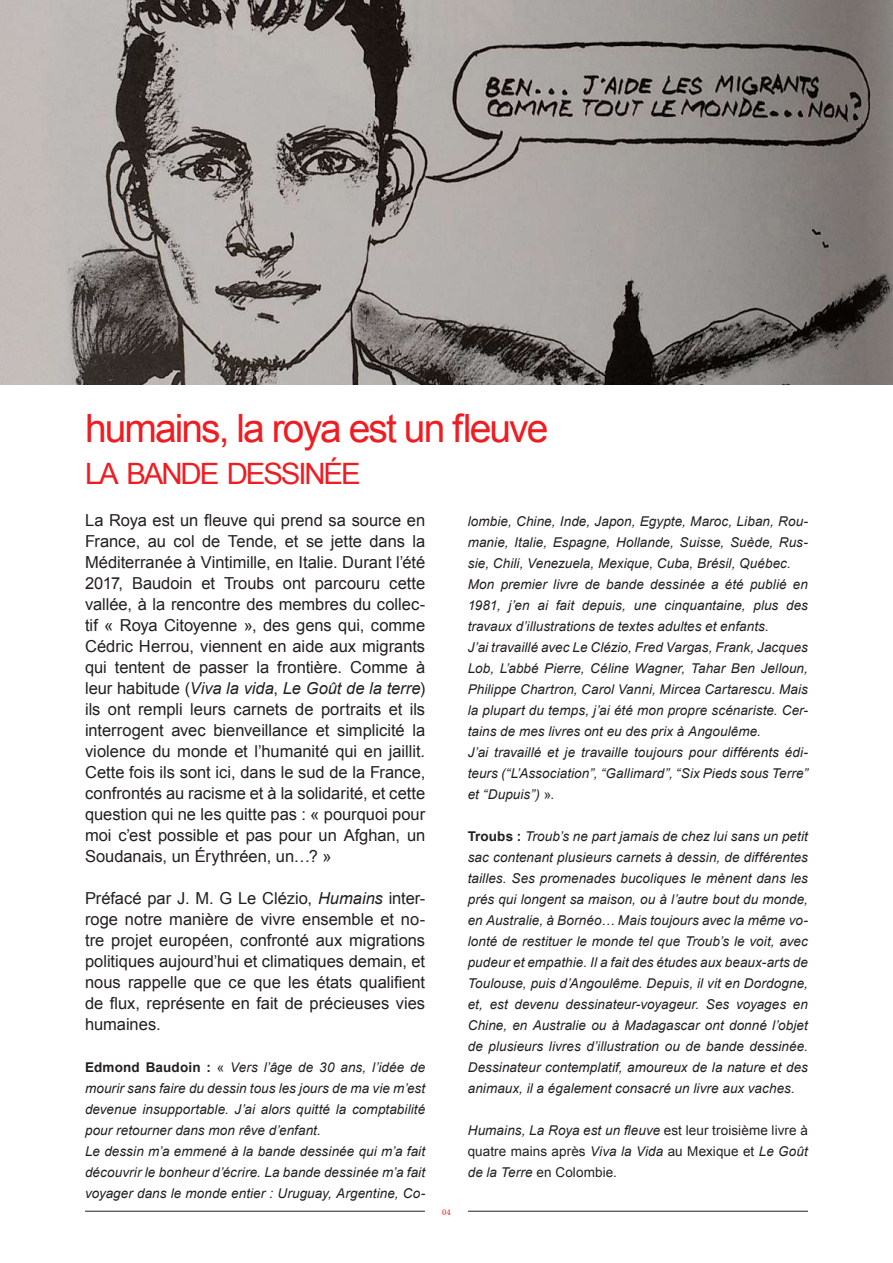
<style>
.page{position:relative;width:893px;height:1263px;background:#fff}
.page>*{position:absolute;margin:0;border:0;box-sizing:border-box;transform-origin:0 0}
.t1{font:39px "Arial";letter-spacing:-.05em;color:#ee1d23}
.t2{font:29.4px "Arial";letter-spacing:-.07em;color:#ee1d23}
.t3{font:16.5px/21px "Arial";color:#231f20;text-align:justify}
.t4{font:italic 13.5px/21px "Arial";letter-spacing:.005em;color:#231f20}
.t5{font:13.5px/21px "Arial";letter-spacing:.005em;color:#231f20;text-align:justify}
.t6{font:9px "Minion Pro";color:#ee1d23}
.s1{font-style:italic}
.s2{font-weight:700;font-style:normal}
.s3{font-style:normal}
</style>
<div class="page">
<hr style="left:85px;top:1211px;width:723px;height:1px;background:#231f20">
<div style="left:425px;top:1207px;width:43px;height:9px;background:#fff"></div>
<img style="left:0;top:0;width:893px;height:384px">
<h1 class="t1" style="left:85px;top:403px;width:465px">humains, la roya est un fleuve</h1>
<h2 class="t2" style="left:85px;top:454px;width:277px">LA BANDE DESSINÉE</h2>
<p class="t3" style="left:85px;top:510px;width:342px">La Roya est un fleuve qui prend sa source en France, au col de Tende, et se jette dans la Méditerranée à Vintimille, en Italie. Durant l’été 2017, Baudoin et Troubs ont parcouru cette vallée, à la rencontre des membres du collec&shy;tif « Roya Citoyenne », des gens qui, comme Cédric Herrou, viennent en aide aux migrants qui tentent de passer la frontière. Comme à leur habitude (<span class="s1">Viva la vida</span>, <span class="s1">Le Goût de la terre</span>) ils ont rempli leurs carnets de portraits et ils interrogent avec bienveillance et simplicité la violence du monde et l’humanité qui en jaillit.<br>Cette fois ils sont ici, dans le sud de la France, confrontés au racisme et à la solidarité, et cette question qui ne les quitte pas : « pourquoi pour moi c’est possible et pas pour un Afghan, un Soudanais, un Érythréen, un…? »</p>
<p class="t3" style="left:85px;top:888px;width:342px">Préfacé par J. M. G Le Clézio, <span class="s1">Humains</span> inter&shy;roge notre manière de vivre ensemble et no&shy;tre projet européen, confronté aux migrations politiques aujourd’hui et climatiques demain, et nous rappelle que ce que les états qualifient de flux, représente en fait de précieuses vies humaines.</p>
<p class="t4" style="left:85px;top:1057px;width:342px"><span class="s2">Edmond Baudoin :</span> <span class="s3">«</span> Vers l’âge de 30 ans, l’idée de mourir sans faire du dessin tous les jours de ma vie m’est devenue insupportable. J’ai alors quitté la comptabilité pour retourner dans mon rêve d’enfant.<br>Le dessin m’a emmené à la bande dessinée qui m’a fait découvrir le bonheur d’écrire. La bande dessinée m’a fait voyager dans le monde entier : Uruguay, Argentine, Co-</p>
<p class="t4" style="left:468px;top:511px;width:342px">lombie, Chine, Inde, Japon, Egypte, Maroc, Liban, Rou&shy;manie, Italie, Espagne, Hollande, Suisse, Suède, Rus&shy;sie, Chili, Venezuela, Mexique, Cuba, Brésil, Québec.<br>Mon premier livre de bande dessinée a été publié en 1981, j’en ai fait depuis, une cinquantaine, plus des travaux d’illustrations de textes adultes et enfants.<br>J’ai travaillé avec Le Clézio, Fred Vargas, Frank, Jacques Lob, L’abbé Pierre, Céline Wagner, Tahar Ben Jelloun, Philippe Chartron, Carol Vanni, Mircea Cartarescu. Mais la plupart du temps, j’ai été mon propre scénariste. Cer&shy;tains de mes livres ont eu des prix à Angoulême.<br>J’ai travaillé et je travaille toujours pour différents édi&shy;teurs (“L’Association”, “Gallimard”, “Six Pieds sous Terre” et “Dupuis”) <span class="s3">».</span></p>
<p class="t4" style="left:468px;top:826px;width:342px;text-align:justify"><span class="s2">Troubs :</span> Troub’s ne part jamais de chez lui sans un petit sac contenant plusieurs carnets à dessin, de différentes tailles. Ses promenades bucoliques le mènent dans les prés qui longent sa maison, ou à l’autre bout du monde, en Australie, à Bornéo… Mais toujours avec la même vo&shy;lonté de restituer le monde tel que Troub’s le voit, avec pudeur et empathie. Il a fait des études aux beaux-arts de Toulouse, puis d’Angoulême. Depuis, il vit en Dordogne, et, est devenu dessinateur-voyageur. Ses voyages en Chine, en Australie ou à Madagascar ont donné l’objet de plusieurs livres d’illustration ou de bande dessinée.<br>Dessinateur contemplatif, amoureux de la nature et des animaux, il a également consacré un livre aux vaches.</p>
<p class="t5" style="left:468px;top:1120px;width:342px"><span class="s1">Humains, La Roya est un fleuve</span> est leur troisième livre à quatre mains après <span class="s1">Viva la Vida</span> au Mexique et <span class="s1">Le Goût de la Terre</span> en Colombie.</p>
<p class="t6" style="left:442px;top:1206px;width:10px">04</p>
</div>
